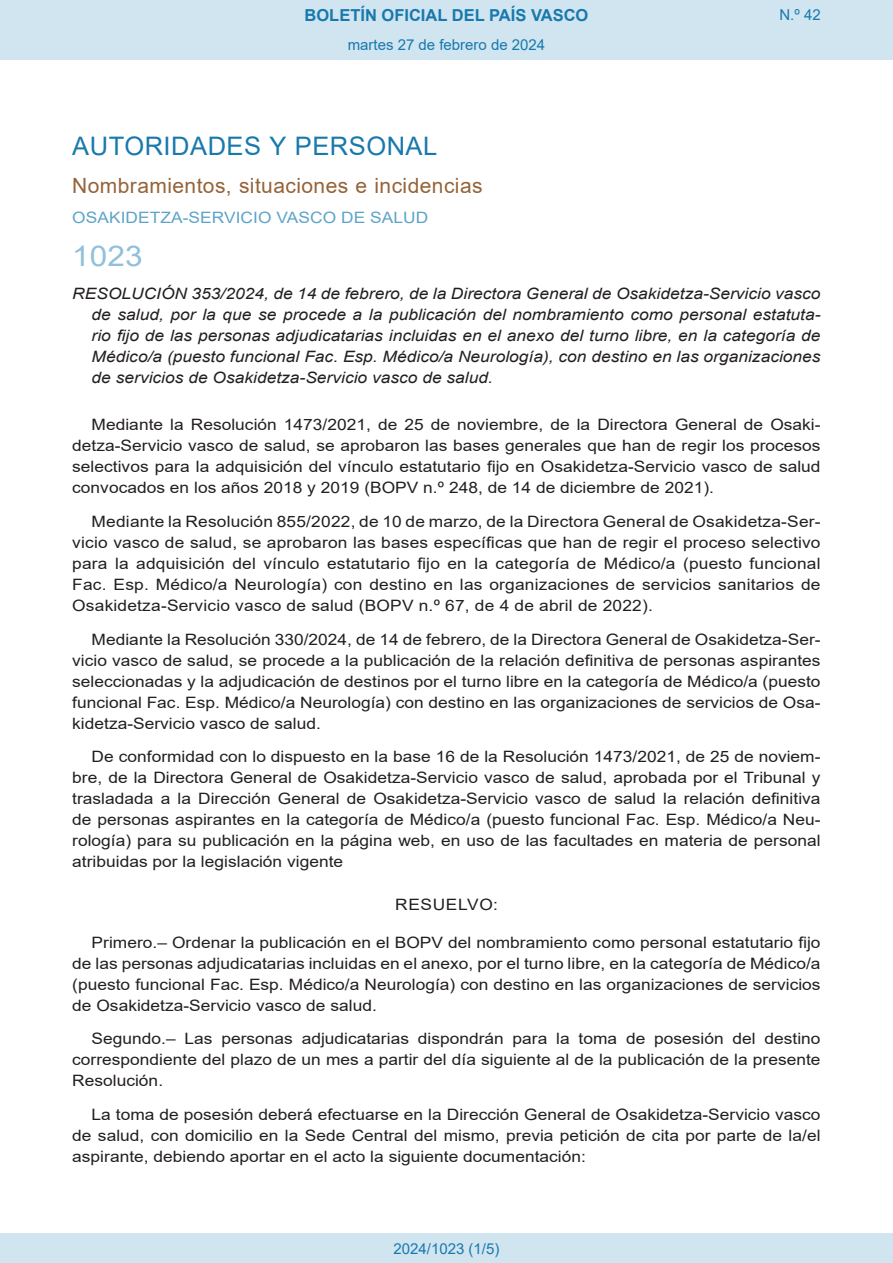
<style>
.page{position:relative;width:893px;height:1263px;background:#fff}
.page>*{position:absolute;margin:0;border:0;box-sizing:border-box;transform-origin:0 0}
.BOPVOrden{font:28.5px "Arial";color:#90c0db;scale:1.11 1}
.BOPVSeccion{font:25.5px "Arial";letter-spacing:.02em;color:#1879ad}
.BOPVSubseccion{font:21px "Arial";letter-spacing:.02em;color:#956338}
.t1{font:700 16.5px "Arial";color:#1879ad}
.BOPVDetalle{font:15.6px/21px "Arial";color:#231f20;text-align:justify;scale:1.11 1}
.BOPVTitulo{font:italic 15.6px/21px "Arial";color:#231f20;text-align:justify;scale:1.11 1}
.BOPVOrganismo{font:15.6px "Arial";letter-spacing:.005em;color:#5ea4ca;scale:1.11 1}
.BOPVClave{font:15.6px "Arial";letter-spacing:.035em;color:#231f20;scale:1.11 1}
.Paginacion_Centro{font:15px "Arial";color:#1879ad}
</style>
<div class="page">
<div style="left:0;top:0;width:893px;height:60px;background:#d0e5f0"></div>
<div style="left:0;top:1233px;width:893px;height:30px;background:#d0e5f0"></div>
<p class="t1" style="left:305px;top:3px;width:285px">BOLETÍN OFICIAL DEL PAÍS VASCO</p>
<p class="Paginacion_Centro" style="left:348px;top:35px;width:199px">martes 27 de febrero de 2024</p>
<p class="Paginacion_Centro" style="left:779px;top:5px;width:43px">N.º 42</p>
<p class="BOPVSeccion" style="left:72px;top:128px;width:366px">AUTORIDADES Y PERSONAL</p>
<p class="BOPVSubseccion" style="left:72px;top:171px;width:412px">Nombramientos, situaciones e incidencias</p>
<p class="BOPVOrganismo" style="left:72px;top:207px;width:322px">OSAKIDETZA-SERVICIO VASCO DE SALUD</p>
<p class="BOPVOrden" style="left:72px;top:236px;width:65px">1023</p>
<p class="BOPVTitulo" style="left:92px;top:284px;width:658px;text-indent:-19px">RESOLUCIÓN 353/2024, de 14 de febrero, de la Directora General de Osakidetza-Servicio vasco de salud, por la que se procede a la publicación del nombramiento como personal estatuta&shy;rio fijo de las personas adjudicatarias incluidas en el anexo del turno libre, en la categoría de Médico/a (puesto funcional Fac. Esp. Médico/a Neurología), con destino en las organizaciones de servicios de Osakidetza-Servicio vasco de salud.</p>
<p class="BOPVDetalle" style="left:72px;top:414px;width:676px;text-indent:19px">Mediante la Resolución 1473/2021, de 25 de noviembre, de la Directora General de Osaki&shy;detza-Servicio vasco de salud, se aprobaron las bases generales que han de regir los procesos selectivos para la adquisición del vínculo estatutario fijo en Osakidetza-Servicio vasco de salud convocados en los años 2018 y 2019 (BOPV n.º 248, de 14 de diciembre de 2021).</p>
<p class="BOPVDetalle" style="left:72px;top:511px;width:676px;text-indent:19px">Mediante la Resolución 855/2022, de 10 de marzo, de la Directora General de Osakidetza-Ser&shy;vicio vasco de salud, se aprobaron las bases específicas que han de regir el proceso selectivo para la adquisición del vínculo estatutario fijo en la categoría de Médico/a (puesto funcional Fac. Esp. Médico/a Neurología) con destino en las organizaciones de servicios sanitarios de Osakidetza-Servicio vasco de salud (BOPV n.º 67, de 4 de abril de 2022).</p>
<p class="BOPVDetalle" style="left:72px;top:628px;width:676px;text-indent:19px">Mediante la Resolución 330/2024, de 14 de febrero, de la Directora General de Osakidetza-Ser&shy;vicio vasco de salud, se procede a la publicación de la relación definitiva de personas aspirantes seleccionadas y la adjudicación de destinos por el turno libre en la categoría de Médico/a (puesto funcional Fac. Esp. Médico/a Neurología) con destino en las organizaciones de servicios de Osa&shy;kidetza-Servicio vasco de salud.</p>
<p class="BOPVDetalle" style="left:72px;top:746px;width:676px;text-indent:19px">De conformidad con lo dispuesto en la base 16 de la Resolución 1473/2021, de 25 de noviem&shy;bre, de la Directora General de Osakidetza-Servicio vasco de salud, aprobada por el Tribunal y trasladada a la Dirección General de Osakidetza-Servicio vasco de salud la relación definitiva de personas aspirantes en la categoría de Médico/a (puesto funcional Fac. Esp. Médico/a Neu&shy;rología) para su publicación en la página web, en uso de las facultades en materia de personal atribuidas por la legislación vigente</p>
<p class="BOPVClave" style="left:395px;top:893px;width:94px">RESUELVO:</p>
<p class="BOPVDetalle" style="left:72px;top:931px;width:676px;text-indent:19px">Primero.– Ordenar la publicación en el BOPV del nombramiento como personal estatutario fijo de las personas adjudicatarias incluidas en el anexo, por el turno libre, en la categoría de Médico/a (puesto funcional Fac. Esp. Médico/a Neurología) con destino en las organizaciones de servicios de Osakidetza-Servicio vasco de salud.</p>
<p class="BOPVDetalle" style="left:72px;top:1028px;width:676px;text-indent:19px">Segundo.– Las personas adjudicatarias dispondrán para la toma de posesión del destino correspondiente del plazo de un mes a partir del día siguiente al de la publicación de la presente Resolución.</p>
<p class="BOPVDetalle" style="left:72px;top:1104px;width:676px;text-indent:19px">La toma de posesión deberá efectuarse en la Dirección General de Osakidetza-Servicio vasco de salud, con domicilio en la Sede Central del mismo, previa petición de cita por parte de la/el aspirante, debiendo aportar en el acto la siguiente documentación:</p>
<p class="Paginacion_Centro" style="left:393px;top:1238px;width:107px">2024/1023 (1/5)</p>
</div>
